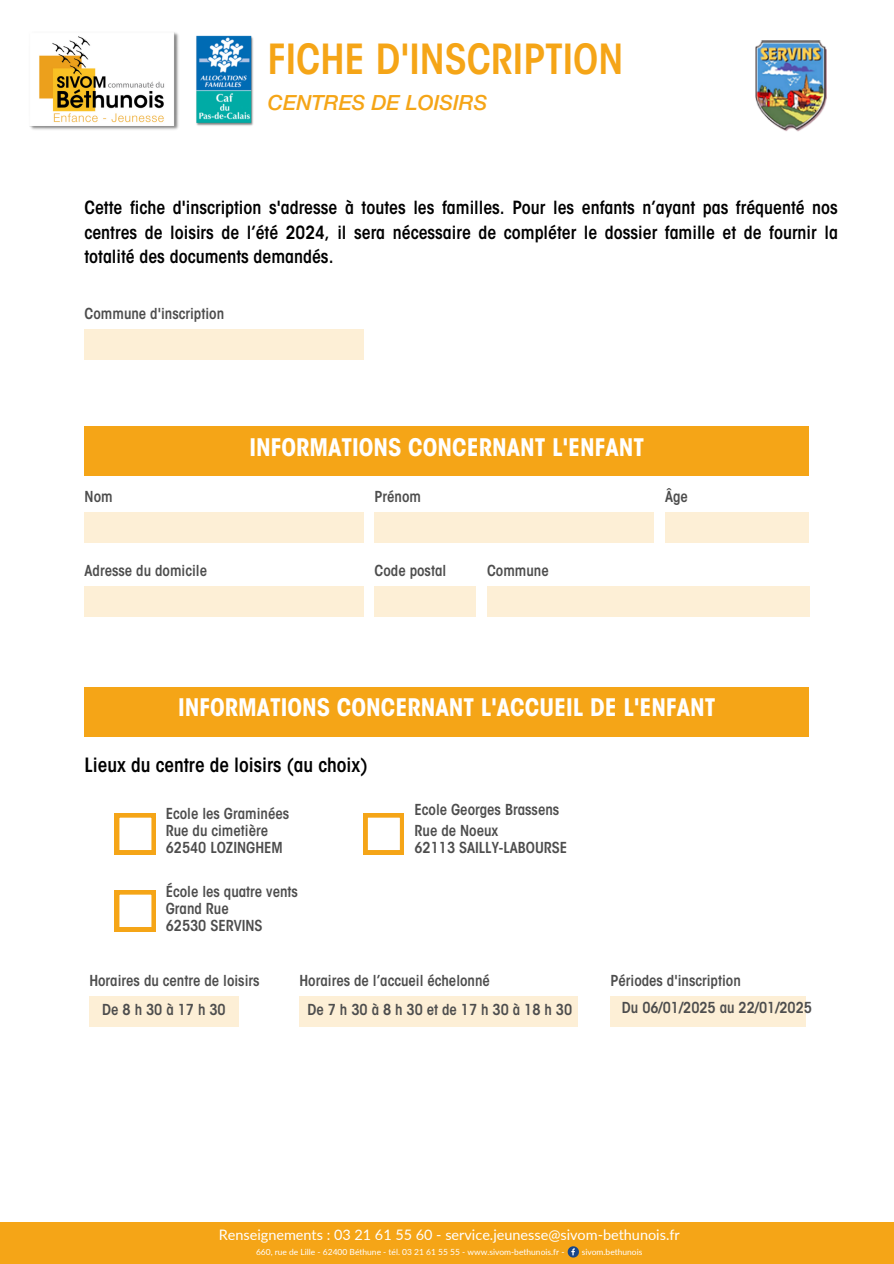
<style>
.page{position:relative;width:894px;height:1264px;background:#fff}
.page>*{position:absolute;margin:0;border:0;box-sizing:border-box;transform-origin:0 0}
.t1{font:600 condensed 41.1px "ITC Avant Garde Std";color:#f5a517}
.t2{font:700 condensed 24px "ITC Avant Garde Std";color:#fff}
.t3{font:italic 500 21px "Helvetica Neue Cyr";color:#f5a517}
.t4{font:600 condensed 19.5px "ITC Avant Garde Std";color:#000}
.t5{font:600 condensed 18px/24.8px "ITC Avant Garde Std";color:#000;text-align:justify}
.t6{font:600 condensed 15px "ITC Avant Garde Std";color:#4d4d4d}
.t7{font:600 condensed 15px "ITC Avant Garde Std";letter-spacing:.265em;color:#4d4d4d}
.t8{font:14.4px "Lato";color:#fff}
.t9{font:8.4px "Lato";color:#fff}
</style>
<div class="page">
<img style="left:29px;top:32px;width:150px;height:98px">
<img style="left:196px;top:36px;width:57px;height:90px">
<div style="left:85px;top:687px;width:723px;height:49px;background:#f5a517"></div>
<div style="left:85px;top:329px;width:279px;height:31px;background:#fdefd6"></div>
<div style="left:0;top:1222px;width:893px;height:41px;background:#f5a517"></div>
<svg style="left:567px;top:1246px;width:11px;height:11px"></svg>
<div style="left:85px;top:426px;width:723px;height:49px;background:#f5a517"></div>
<div style="left:85px;top:512px;width:279px;height:31px;background:#fdefd6"></div>
<div style="left:374px;top:512px;width:279px;height:31px;background:#fdefd6"></div>
<div style="left:85px;top:586px;width:279px;height:31px;background:#fdefd6"></div>
<div style="left:665px;top:512px;width:143px;height:31px;background:#fdefd6"></div>
<div style="left:374px;top:586px;width:101px;height:31px;background:#fdefd6"></div>
<div style="left:487px;top:586px;width:321px;height:31px;background:#fdefd6"></div>
<div style="left:89px;top:995px;width:150px;height:31px;background:#fdefd6"></div>
<div style="left:299px;top:995px;width:278px;height:31px;background:#fdefd6"></div>
<div style="left:610px;top:995px;width:195px;height:31px;background:#fdefd6"></div>
<div style="left:115px;top:890px;width:41px;height:41px;background:#f5a517"></div>
<svg style="left:119px;top:894px;width:33px;height:33px"></svg>
<div style="left:115px;top:813px;width:41px;height:41px;background:#f5a517"></div>
<svg style="left:119px;top:817px;width:33px;height:33px"></svg>
<svg style="left:363px;top:813px;width:41px;height:41px"></svg>
<img style="left:755px;top:41px;width:70px;height:91px">
<p class="t1" style="left:268px;top:44px;width:357px">FICHE D'INSCRIPTION</p>
<p class="t3" style="left:268px;top:95px;width:221px">CENTRES DE LOISIRS</p>
<h2 class="t5" style="left:84px;top:197px;width:754px">Cette fiche d'inscription s'adresse à toutes les familles. Pour les enfants n’ayant pas fréquenté nos centres de loisirs de l’été 2024, il sera nécessaire de compléter le dossier famille et de fournir la totalité des documents demandés.</h2>
<p class="t6" style="left:85px;top:308px;width:141px">Commune d'inscription</p>
<h3 class="t2" style="left:249px;top:438px;width:396px">INFORMATIONS CONCERNANT L'ENFANT</h3>
<p class="t6" style="left:85px;top:491px;width:30px">Nom</p>
<h5 class="t6" style="left:374px;top:491px;width:48px">Prénom</h5>
<h2 class="t6" style="left:665px;top:491px;width:24px">Âge</h2>
<p class="t6" style="left:85px;top:565px;width:124px">Adresse du domicile</p>
<p class="t6" style="left:374px;top:565px;width:73px">Code postal</p>
<p class="t6" style="left:487px;top:565px;width:63px">Commune</p>
<p class="t2" style="left:178px;top:698px;width:539px">INFORMATIONS CONCERNANT L'ACCUEIL DE L'ENFANT</p>
<p class="t4" style="left:85px;top:757px;width:284px">Lieux du centre de loisirs (au choix)</p>
<h6 class="t6" style="left:166px;top:807px;width:125px">Ecole les Graminées</h6>
<p class="t6" style="left:166px;top:825px;width:104px">Rue du cimetière</p>
<p class="t6" style="left:166px;top:842px;width:119px">62540 LOZINGHEM</p>
<h6 class="t6" style="left:166px;top:885px;width:134px">École les quatre vents</h6>
<p class="t6" style="left:166px;top:902px;width:65px">Grand Rue</p>
<p class="t6" style="left:166px;top:920px;width:98px">62530 SERVINS</p>
<p class="t6" style="left:414px;top:804px;width:146px">Ecole Georges Brassens</p>
<p class="t6" style="left:414px;top:825px;width:85px">Rue de Noeux</p>
<p class="t6" style="left:414px;top:842px;width:154px">62113 SAILLY-LABOURSE</p>
<h4 class="t6" style="left:89px;top:974px;width:172px">Horaires du centre de loisirs</h4>
<p class="t7" style="left:102px;top:1004px;width:125px">De8h30à17h30</p>
<p class="t6" style="left:299px;top:974px;width:192px">Horaires de l’accueil échelonné</p>
<h6 class="t7" style="left:307px;top:1004px;width:266px">De7h30à8h30etde17h30à18h30</h6>
<p class="t6" style="left:610px;top:974px;width:132px">Périodes d'inscription</p>
<p class="t6" style="left:621px;top:1002px;width:191px">Du 06/01/2025 au 22/01/2025</p>
<p class="t8" style="left:219px;top:1225px;width:462px">Renseignements : 03 21 61 55 60 - service.jeunesse@sivom-bethunois.fr</p>
<h1 class="t9" style="left:256px;top:1247px;width:310px">660, rue de Lille - 62400 Béthune - tél. 03 21 61 55 55 - www.sivom-bethunois.fr -</h1>
<h1 class="t9" style="left:581px;top:1247px;width:62px">sivom.bethunois</h1>
</div>
